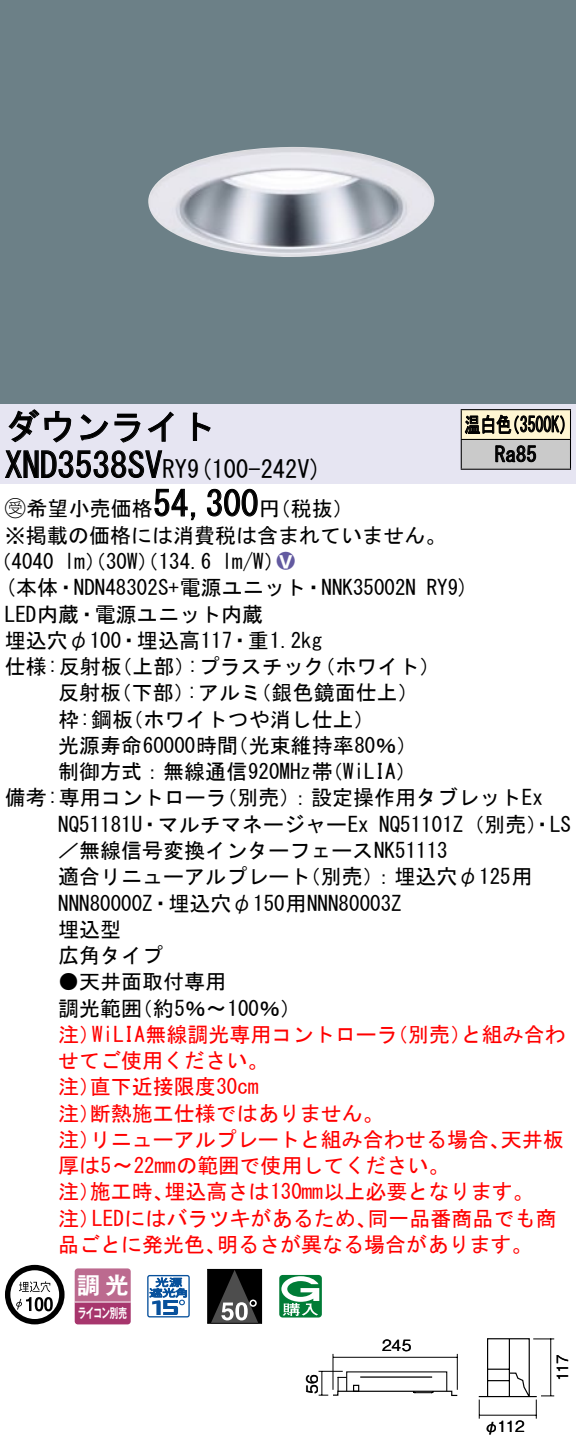
<style>
.page{position:relative;width:576px;height:1445px;background:#fff}
.page>*{position:absolute;margin:0;border:0;box-sizing:border-box;transform-origin:0 0}
.t1{font:35px "MS Gothic";color:#000}
.t2{font:24.5px "MS Gothic";color:#000}
.t3{font:23.1px "Gothic MB101 Pro De Bold 90 pv RKSJ H";color:#fff}
.t4{font:21px/26.2px "MS Gothic";color:#000}
.t5{font:21px/26.2px "MS Gothic";color:#f00}
.t6{font:21px/29.8px "MS Gothic";color:#000;scale:.75 1}
.t7{font:21px "Ford Classification 1";color:#635aa0}
.t8{font:15.4px "Gothic BBB Pro Medium 90 pv RKSJ H";letter-spacing:-.045em;color:#000}
.t9{font:13.3px "Gothic MB101 Pro De Bold 90 pv RKSJ H";letter-spacing:-.05em;color:#fff;scale:.65 1}
.s1{font-size:24.5px}
.s2{font-family:"Ford Classification 1"}
.s3{color:#fff}
</style>
<div class="page">
<div style="left:0;top:0;width:575px;height:404px;background:#6c8087"></div>
<img style="left:148px;top:147px;width:287px;height:110px">
<div style="left:0;top:404px;width:575px;height:79px;background:#e6e5f2"></div>
<svg style="left:8px;top:409px;width:64px;height:34px"></svg>
<svg style="left:80px;top:413px;width:60px;height:30px"></svg>
<svg style="left:147px;top:411px;width:26px;height:31px"></svg>
<svg style="left:192px;top:412px;width:19px;height:29px"></svg>
<svg style="left:5px;top:450px;width:158px;height:28px"></svg>
<svg style="left:154px;top:488px;width:42px;height:32px"></svg>
<svg style="left:207px;top:488px;width:51px;height:29px"></svg>
<svg style="left:5px;top:1264px;width:59px;height:60px"></svg>
<svg style="left:44px;top:1296px;width:9px;height:15px"></svg>
<svg style="left:74px;top:1268px;width:56px;height:56px;background:#b65a85"></svg>
<hr style="left:75px;top:1301px;width:55px;height:1px;background:#fff">
<svg style="left:147px;top:1274px;width:43px;height:43px"></svg>
<div style="left:207px;top:1269px;width:54px;height:53px;background:#000"></div>
<svg style="left:212px;top:1270px;width:46px;height:51px"></svg>
<div style="left:207px;top:1268px;width:55px;height:55px;border:1px solid #000"></div>
<svg style="left:279px;top:1274px;width:43px;height:43px"></svg>
<div style="left:461px;top:409px;width:109px;height:30px;background:#fff6d2"></div>
<div style="left:461px;top:439px;width:109px;height:30px;background:#cacaca"></div>
<hr style="left:460px;top:409px;width:110px;height:1px;background:#000">
<hr style="left:569px;top:410px;width:2px;height:29px;background:#000">
<hr style="left:460px;top:439px;width:110px;height:1px;background:#000">
<hr style="left:569px;top:440px;width:2px;height:28px;background:#000">
<hr style="left:460px;top:468px;width:110px;height:2px;background:#000">
<svg style="left:460px;top:410px;width:104px;height:58px"></svg>
<svg style="left:478px;top:1338px;width:76px;height:80px"></svg>
<hr style="left:332px;top:1353px;width:1px;height:36px;background:#000">
<hr style="left:456px;top:1353px;width:1px;height:36px;background:#000">
<hr style="left:333px;top:1356px;width:124px;height:1px;background:#000">
<svg style="left:318px;top:1368px;width:140px;height:28px"></svg>
<h1 class="t1" style="left:5px;top:409px;width:212px">ダウンライト</h1>
<p class="t2" style="left:187px;top:456px;width:136px">(9 100-242 (V</p>
<h1 class="t1" style="left:5px;top:447px;width:184px">XND3538SV<span class="s1">RY</span></h1>
<h1 class="t1" style="left:153px;top:486px;width:106px">54,300</h1>
<p class="t4" style="left:5px;top:495px;width:442px"><span class="s2">B</span>希望小売価格<br>※掲載の価格には消費税は含まれていません。</p>
<p class="t7" style="left:277px;top:550px;width:19px">2<span class="s3">8</span></p>
<p class="t4" style="left:259px;top:495px;width:96px">（円税抜(</p>
<p class="t4" style="left:222px;top:548px;width:64px">l m (W/</p>
<p class="t4" style="left:-9px;top:548px;width:65px">（4040</p>
<p class="t4" style="left:64px;top:548px;width:149px">lm）（30 ）（W 134.6</p>
<p class="t6" style="left:494px;top:409px;width:57px;text-indent:-30px">温白色<br>Ra85</p>
<p class="t6" style="left:504px;top:409px;width:96px">（3500 (K</p>
<p class="t4" style="left:5px;top:574px;width:412px">(本体・NDN48302 +S 電源ユニット・NNK35002N</p>
<p class="t4" style="left:5px;top:600px;width:259px">LED内蔵・電源ユニット内蔵</p>
<p class="t4" style="left:5px;top:627px;width:318px">埋込穴φ100・埋込高117・重1.2kg</p>
<p class="t4" style="left:314px;top:653px;width:127px">（ホワイト(</p>
<p class="t4" style="left:426px;top:574px;width:44px">RY (9</p>
<p class="t4" style="left:187px;top:653px;width:139px">:プラスチック</p>
<p class="t4" style="left:5px;top:653px;width:118px">仕様:反射板</p>
<p class="t4" style="left:111px;top:653px;width:85px">（上部）</p>
<p class="t4" style="left:58px;top:679px;width:65px">反射板</p>
<p class="t4" style="left:111px;top:679px;width:85px">（下部）</p>
<p class="t4" style="left:187px;top:679px;width:76px">:アルミ</p>
<p class="t4" style="left:250px;top:679px;width:169px">（銀色鏡面仕上(</p>
<p class="t4" style="left:58px;top:705px;width:76px">枠:鋼板</p>
<p class="t4" style="left:122px;top:705px;width:254px">（ホワイトつや消し仕上(</p>
<p class="t4" style="left:58px;top:732px;width:181px">光源寿命60000時間</p>
<p class="t4" style="left:227px;top:732px;width:191px">（光束維持率80％(</p>
<p class="t4" style="left:216px;top:758px;width:328px;text-indent:-158px">制御方式：無線通信920MHz帯<br>（別売：）設定操作用タブレットEx</p>
<p class="t4" style="left:322px;top:758px;width:96px">（WiLIA(</p>
<p class="t4" style="left:5px;top:784px;width:223px">備考:専用コントローラ</p>
<p class="t4" style="left:58px;top:810px;width:312px">NQ51181 ・U マルチマネージャーEx</p>
<p class="t4" style="left:58px;top:837px;width:391px">／無線信号変換インターフェースNK51113</p>
<p class="t4" style="left:300px;top:863px;width:234px">（別売：）埋込穴φ125用</p>
<p class="t4" style="left:379px;top:810px;width:193px">NQ51101 （Z 別売）・LS</p>
<p class="t4" style="left:58px;top:863px;width:345px">適合リニューアルプレート<br>NNN80000 ・Z 埋込穴φ150用NNN80003Z埋込型<br>広角タイプ</p>
<p class="t4" style="left:132px;top:968px;width:171px;text-indent:-73px">●天井面取付専用<br>（約5％〜100％(</p>
<p class="t4" style="left:58px;top:994px;width:85px">調光範囲</p>
<p class="t5" style="left:92px;top:1020px;width:307px">WiLIA無線調光専用コントローラ</p>
<p class="t5" style="left:387px;top:1020px;width:85px">（別売）</p>
<p class="t5" style="left:460px;top:1020px;width:106px">と組み合わ</p>
<p class="t5" style="left:58px;top:1020px;width:43px">注）</p>
<p class="t5" style="left:58px;top:1047px;width:211px">せてご使用ください。</p>
<p class="t5" style="left:90px;top:1073px;width:170px">直下近接限度30cm</p>
<p class="t5" style="left:90px;top:1073px;width:295px;text-indent:-32px">注）<br>断熱施工仕様ではありません。</p>
<p class="t5" style="left:58px;top:1099px;width:43px">注）</p>
<p class="t5" style="left:90px;top:1125px;width:421px">リニューアルプレートと組み合わせる場合、</p>
<p class="t5" style="left:500px;top:1125px;width:64px">天井板</p>
<p class="t5" style="left:58px;top:1125px;width:43px">注）</p>
<p class="t5" style="left:58px;top:1152px;width:393px">厚は〜5 22mmの範囲で使用してください。</p>
<p class="t5" style="left:164px;top:1178px;width:370px">埋込高さは130mm以上必要となります。</p>
<p class="t5" style="left:90px;top:1178px;width:85px">施工時、</p>
<p class="t5" style="left:58px;top:1178px;width:43px">注）</p>
<p class="t5" style="left:92px;top:1204px;width:286px">LEDにはバラツキがあるため、</p>
<p class="t5" style="left:367px;top:1204px;width:190px">同一品番商品でも商</p>
<p class="t5" style="left:58px;top:1204px;width:43px">注）</p>
<p class="t5" style="left:58px;top:1230px;width:169px">品ごとに発光色、</p>
<p class="t5" style="left:217px;top:1230px;width:317px">明るさが異なる場合があります。</p>
<p class="t3" style="left:77px;top:1265px;width:53px">調光</p>
<p class="t9" style="left:78px;top:1301px;width:77px">ライコン別売</p>
<p class="t8" style="left:299px;top:1393px;width:21px;rotate:-90deg">56</p>
<p class="t8" style="left:382px;top:1332px;width:31px">245</p>
<p class="t8" style="left:483px;top:1413px;width:42px">φ112</p>
<p class="t8" style="left:550px;top:1380px;width:28px;rotate:-90deg">117</p>
</div>
